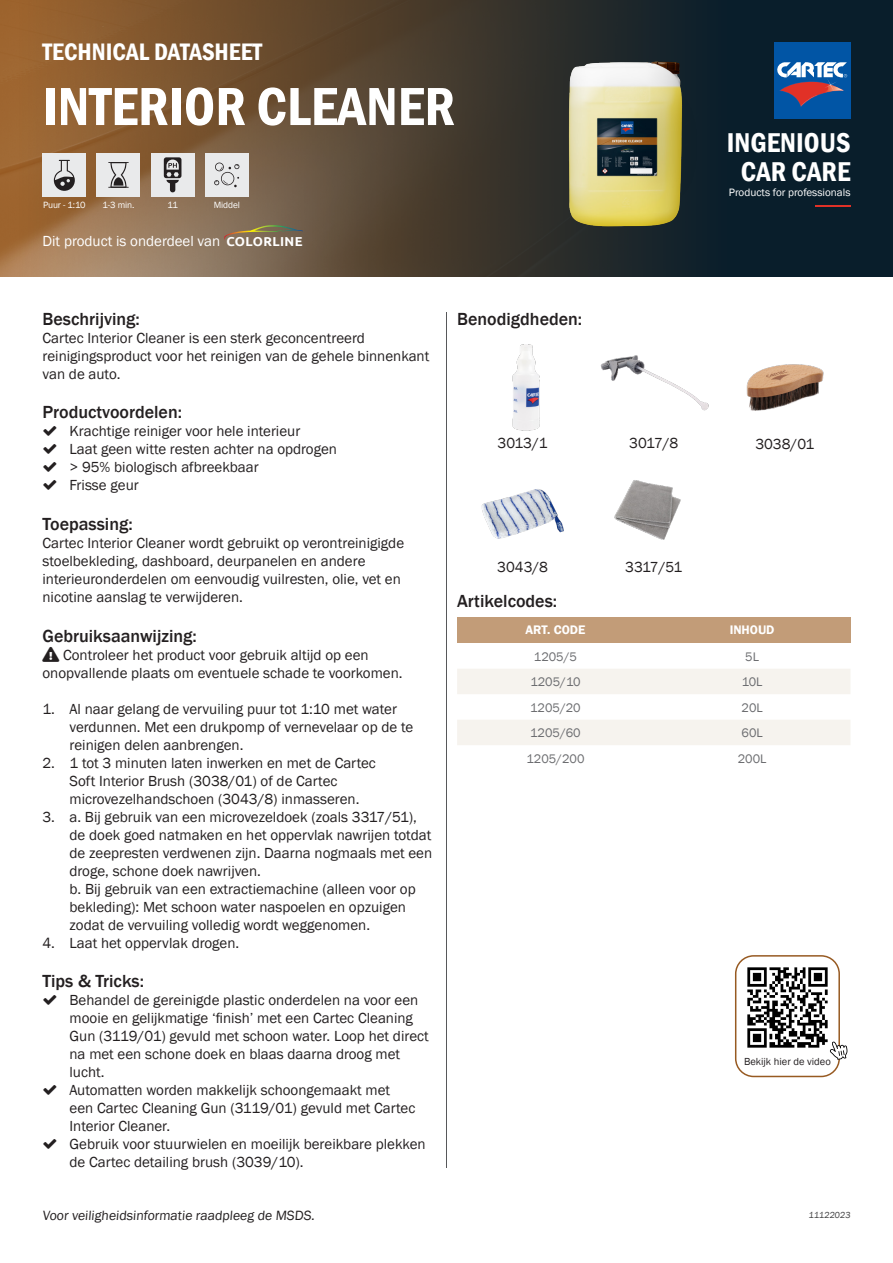
<style>
.page{position:relative;width:893px;height:1263px;background:#fff}
.page>*{position:absolute;margin:0;border:0;box-sizing:border-box;transform-origin:0 0}
.t1{font:600 condensed 55.5px "Franklin Gothic";color:#fff}
.t2{font:600 condensed 27.9px/29px "Franklin Gothic";color:#fff;text-align:center}
.t3{font:600 condensed 24.45px "Franklin Gothic";color:#fff}
.t4{font:500 18px "Franklin Gothic";color:#231f20}
.t5{font:15px/18px "Franklin Gothic";color:#231f20}
.t6{font:15px "Franklin Gothic";color:#fff}
.t7{font:13.8px "Franklin Gothic";color:#231f20}
.t8{font:12.75px "Franklin Gothic";color:#6c6d70}
.t9{font:600 12.75px "Franklin Gothic";color:#fff}
.t10{font:10.95px "Franklin Gothic";color:#fff}
.t11{font:10.5px "Franklin Gothic";color:#231f20}
.t12{font:9.3px "Franklin Gothic";letter-spacing:-.01em;color:#fff}
.t13{font:9px "Franklin Gothic";color:#3e3e3f}
.s1{font-family:"Ubuntu";font-weight:700;font-size:12.9px}
</style>
<div class="page">
<img style="left:0;top:0;width:893px;height:276px">
<div style="left:774px;top:43px;width:76px;height:76px;background:#0155a5"></div>
<svg style="left:777px;top:62px;width:70px;height:44px"></svg>
<hr style="left:815px;top:205px;width:35px;height:2px;background:#e13127">
<div style="left:457px;top:618px;width:197px;height:25px;background:#c29c78"></div>
<div style="left:654px;top:618px;width:196px;height:25px;background:#c29c78"></div>
<svg style="left:457px;top:669px;width:393px;height:76px"></svg>
<img style="left:512px;top:344px;width:28px;height:87px">
<img style="left:481px;top:489px;width:83px;height:50px">
<img style="left:600px;top:355px;width:109px;height:56px">
<div style="left:735px;top:955px;width:105px;height:122px;border:2px solid #975a22;border-radius:18px"></div>
<img style="left:740px;top:960px;width:95px;height:88px">
<svg style="left:830px;top:1041px;width:17px;height:19px"></svg>
<div style="left:43px;top:153px;width:43px;height:44px;background:#e9eaeb"></div>
<svg style="left:54px;top:160px;width:21px;height:31px"></svg>
<div style="left:97px;top:153px;width:43px;height:44px;background:#e9eaeb"></div>
<svg style="left:108px;top:162px;width:21px;height:26px"></svg>
<div style="left:151px;top:153px;width:43px;height:44px;background:#e9eaeb"></div>
<svg style="left:164px;top:157px;width:17px;height:35px"></svg>
<div style="left:205px;top:153px;width:44px;height:44px;background:#e9eaeb"></div>
<svg style="left:214px;top:163px;width:25px;height:24px"></svg>
<svg style="left:224px;top:225px;width:79px;height:16px"></svg>
<hr style="left:446px;top:312px;width:1px;height:855px;background:#57585a">
<img style="left:554px;top:43px;width:146px;height:194px">
<img style="left:614px;top:480px;width:67px;height:60px">
<img style="left:746px;top:364px;width:78px;height:47px">
<h3 class="t3" style="left:43px;top:35px;width:221px">TECHNICAL DATASHEET</h3>
<h1 class="t1" style="left:43px;top:69px;width:414px">INTERIOR CLEANER</h1>
<p class="t12" style="left:43px;top:199px;width:44px">Puur - 1:10</p>
<p class="t12" style="left:103px;top:199px;width:33px">1-3 min.</p>
<p class="t12" style="left:167px;top:199px;width:12px">11</p>
<p class="t12" style="left:214px;top:199px;width:28px">Middel</p>
<p class="t6" style="left:43px;top:232px;width:262px">Dit product is onderdeel van <span class="s1">COLORLINE</span></p>
<h2 class="t2" style="left:727px;top:128px;width:125px">INGENIOUS<br>CAR CARE</h2>
<p class="t10" style="left:729px;top:186px;width:123px">Products for professionals</p>
<p class="t4" style="left:43px;top:308px;width:99px">Beschrijving:</p>
<p class="t5" style="left:43px;top:329px;width:388px">Cartec Interior Cleaner is een sterk geconcentreerd reinigingsproduct voor het reinigen van de gehele binnenkant van de auto.</p>
<p class="t4" style="left:43px;top:401px;width:141px">Productvoordelen:</p>
<p class="t5" style="left:70px;top:423px;width:269px">Krachtige reiniger voor hele interieur<br>Laat geen witte resten achter na opdrogen &gt; 95% biologisch afbreekbaar<br>Frisse geur</p>
<p class="t4" style="left:43px;top:513px;width:92px">Toepassing:</p>
<p class="t5" style="left:43px;top:534px;width:363px">Cartec Interior Cleaner wordt gebruikt op verontreinigigde stoelbekleding, dashboard, deurpanelen en andere interieuronderdelen om eenvoudig vuilresten, olie, vet en nicotine aanslag te verwijderen.</p>
<p class="t4" style="left:43px;top:624px;width:156px">Gebruiksaanwijzing:</p>
<p class="t5" style="left:43px;top:646px;width:362px">●▼□■▼■● Controleer het product voor gebruik altijd op een onopvallende plaats om eventuele schade te voorkomen.</p>
<p class="t5" style="left:70px;top:700px;width:345px;text-indent:-27px">1. Al naar gelang de vervuiling puur tot 1:10 met water verdunnen. Met een drukpomp of vernevelaar op de te reinigen delen aanbrengen.</p>
<p class="t5" style="left:70px;top:754px;width:308px;text-indent:-27px">2. 1 tot 3 minuten laten inwerken en met de Cartec<br>Soft Interior Brush (3038/01) of de Cartec microvezelhandschoen (3043/8) inmasseren.</p>
<p class="t5" style="left:70px;top:808px;width:364px;text-indent:-27px">3. a. Bij gebruik van een microvezeldoek (zoals 3317/51), de doek goed natmaken en het oppervlak nawrijen totdat de zeepresten verdwenen zijn. Daarna nogmaals met een droge, schone doek nawrijven.<br>b. Bij gebruik van een extractiemachine (alleen voor op bekleding): Met schoon water naspoelen en opzuigen zodat de vervuiling volledig wordt weggenomen.</p>
<p class="t5" style="left:43px;top:934px;width:198px">4. Laat het oppervlak drogen.</p>
<p class="t4" style="left:43px;top:970px;width:103px">Tips &amp; Tricks:</p>
<p class="t5" style="left:70px;top:991px;width:361px">Behandel de gereinigde plastic onderdelen na voor een mooie en gelijkmatige ‘finish’ met een Cartec Cleaning Gun (3119/01) gevuld met schoon water. Loop het direct na met een schone doek en blaas daarna droog met lucht.<br>Automatten worden makkelijk schoongemaakt met<br>een Cartec Cleaning Gun (3119/01) gevuld met Cartec Interior Cleaner.<br>Gebruik voor stuurwielen en moeilijk bereikbare plekken de Cartec detailing brush (3039/10).</p>
<p class="t7" style="left:43px;top:1207px;width:275px">Voor veiligheidsinformatie raadpleeg de MSDS.</p>
<p class="t4" style="left:457px;top:308px;width:127px">Benodigdheden:</p>
<p class="t5" style="left:498px;top:434px;width:52px">3013/1</p>
<p class="t5" style="left:755px;top:436px;width:61px">3038/01</p>
<p class="t5" style="left:629px;top:434px;width:51px">3017/8</p>
<p class="t5" style="left:497px;top:558px;width:52px">3043/8</p>
<p class="t4" style="left:457px;top:590px;width:102px">Artikelcodes:</p>
<p class="t5" style="left:625px;top:558px;width:58px">3317/51</p>
<p class="t9" style="left:525px;top:622px;width:61px">ART. CODE</p>
<p class="t9" style="left:730px;top:622px;width:46px">INHOUD</p>
<p class="t8" style="left:534px;top:648px;width:45px">1205/5</p>
<p class="t8" style="left:745px;top:648px;width:15px">5L</p>
<p class="t8" style="left:530px;top:674px;width:52px">1205/10</p>
<p class="t8" style="left:742px;top:674px;width:22px">10L</p>
<p class="t8" style="left:530px;top:699px;width:52px">1205/20</p>
<p class="t8" style="left:741px;top:699px;width:23px">20L</p>
<p class="t8" style="left:530px;top:725px;width:52px">1205/60</p>
<p class="t8" style="left:741px;top:725px;width:23px">60L</p>
<p class="t8" style="left:526px;top:750px;width:60px">1205/200</p>
<p class="t8" style="left:738px;top:750px;width:30px">200L</p>
<p class="t11" style="left:744px;top:1054px;width:88px">Bekijk hier de video</p>
<p class="t13" style="left:808px;top:1210px;width:44px">11122023</p>
</div>
